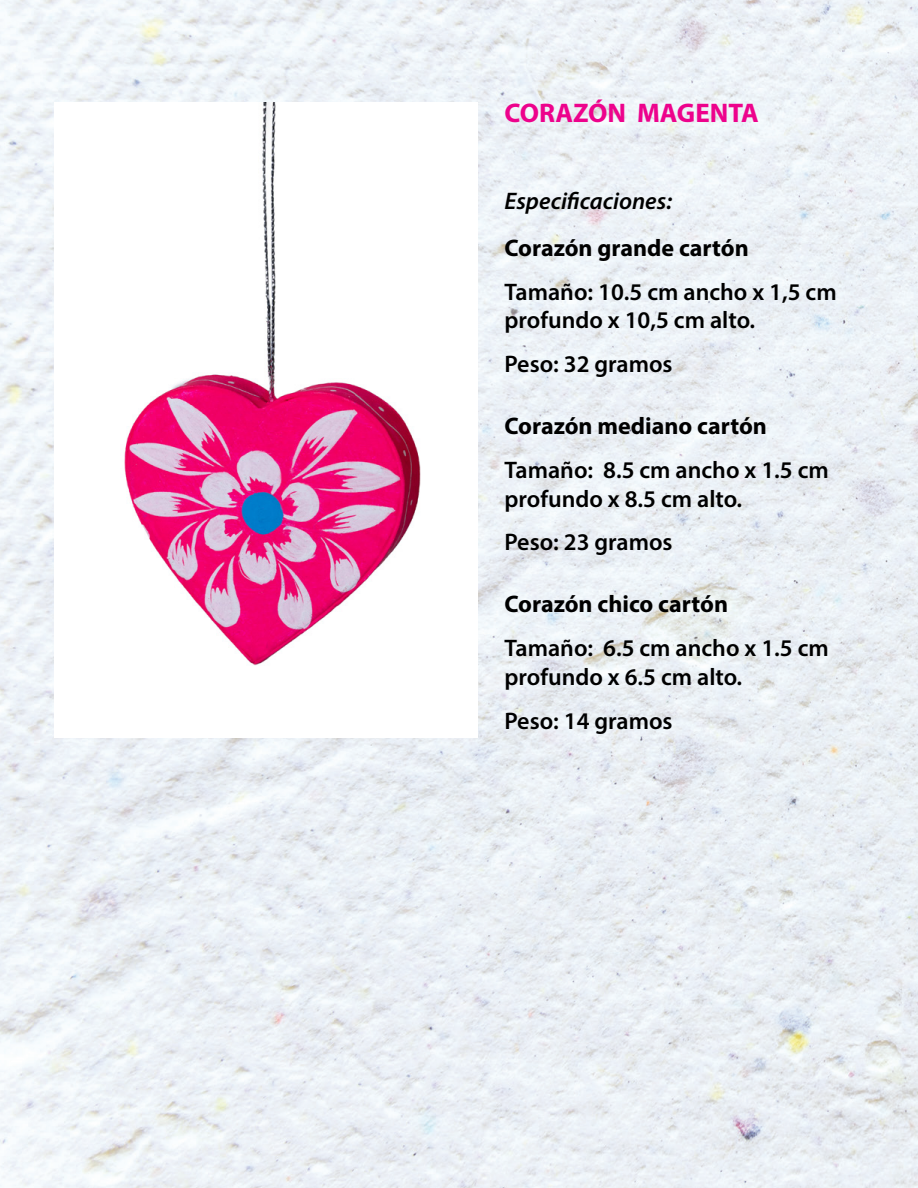
<style>
.page{position:relative;width:918px;height:1188px;background:#fff}
.page>*{position:absolute;margin:0;border:0;box-sizing:border-box;transform-origin:0 0}
.t1{font:700 27px "Myriad Pro";color:#ed028c}
.t2{font:600 24px/28.8px "Myriad Pro";color:#000}
.t3{font:700 24px "Myriad Pro";color:#000}
.t4{font:italic 600 24px "Myriad Pro";color:#000}
</style>
<div class="page">
<img style="left:0;top:0;width:918px;height:1188px">
<img style="left:54px;top:102px;width:424px;height:635px">
<p class="t1" style="left:505px;top:96px;width:256px">CORAZÓN MAGENTA</p>
<p class="t4" style="left:505px;top:186px;width:169px">Especificaciones:</p>
<p class="t3" style="left:505px;top:232px;width:246px">Corazón grande cartón</p>
<p class="t2" style="left:505px;top:277px;width:334px">Tamaño: 10.5 cm ancho x 1,5 cm profundo x 10,5 cm alto.</p>
<p class="t2" style="left:505px;top:349px;width:170px">Peso: 32 gramos</p>
<p class="t3" style="left:505px;top:410px;width:264px">Corazón mediano cartón</p>
<p class="t2" style="left:505px;top:455px;width:326px">Tamaño: 8.5 cm ancho x 1.5 cm profundo x 8.5 cm alto.</p>
<p class="t2" style="left:505px;top:527px;width:170px">Peso: 23 gramos</p>
<p class="t3" style="left:505px;top:589px;width:225px">Corazón chico cartón</p>
<p class="t2" style="left:505px;top:633px;width:326px">Tamaño: 6.5 cm ancho x 1.5 cm profundo x 6.5 cm alto.</p>
<p class="t2" style="left:505px;top:706px;width:170px">Peso: 14 gramos</p>
</div>
